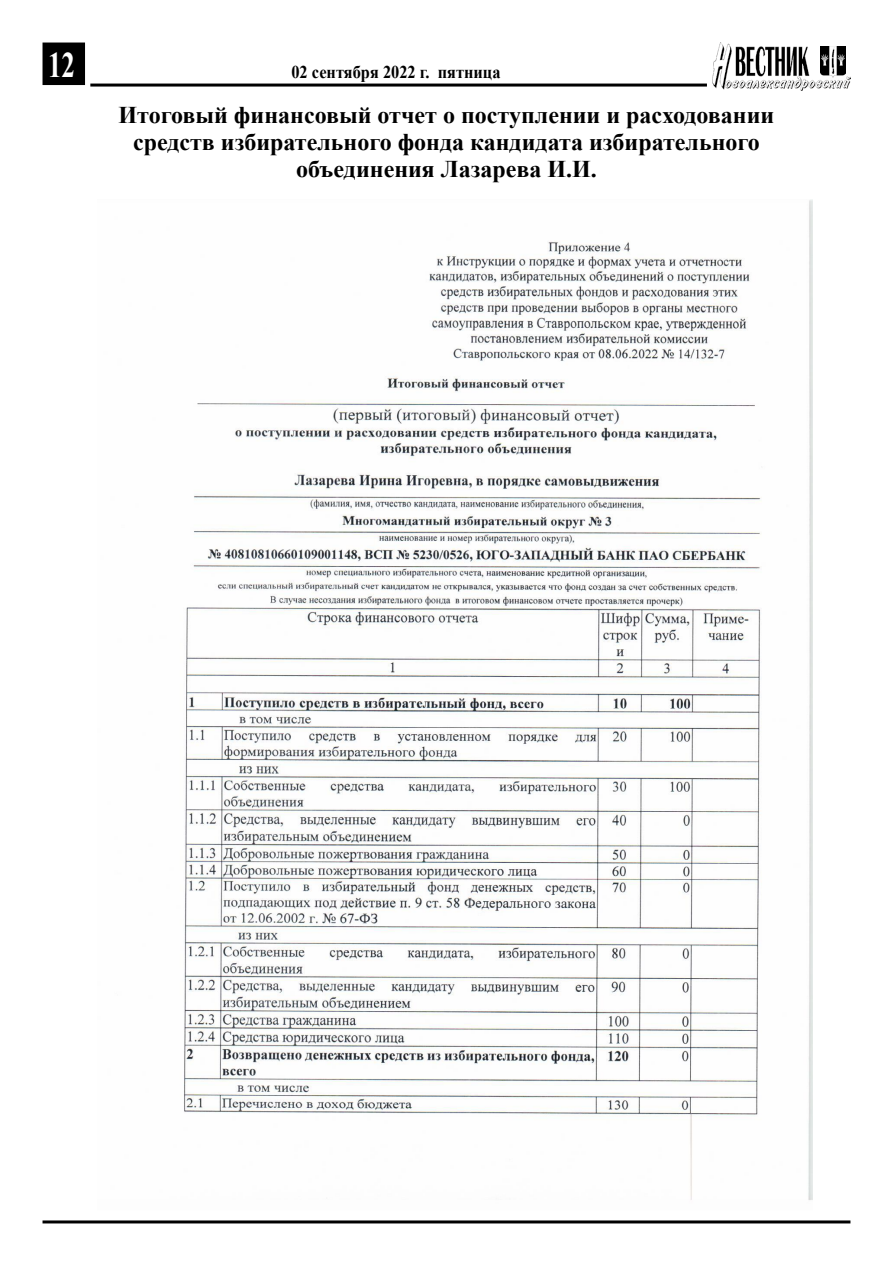
<style>
.page{position:relative;width:893px;height:1263px;background:#fff}
.page>*{position:absolute;margin:0;border:0;box-sizing:border-box;transform-origin:0 0}
.t1{font:700 36px "Times New Roman";color:#fff;scale:.75 1}
.t2{font:700 24px/27px "Times New Roman";color:#000;text-align:center}
.t3{font:700 18px "Times New Roman";color:#000;scale:.91 1}
</style>
<div class="page">
<div style="left:43px;top:43px;width:41px;height:41px;background:#000"></div>
<div style="left:43px;top:43px;width:42px;height:42px;border:2px solid #000"></div>
<hr style="left:90px;top:84px;width:617px;height:3px;background:#000">
<hr style="left:43px;top:1220px;width:807px;height:3px;background:#000">
<img style="left:712px;top:43px;width:138px;height:47px">
<img style="left:820px;top:46px;width:26px;height:31px">
<img style="left:184px;top:200px;width:628px;height:1000px">
<h1 class="t1" style="left:48px;top:40px;width:37px">12</h1>
<p class="t3" style="left:291px;top:60px;width:231px">02 сентября 2022 г. пятница</p>
<p class="t2" style="left:119px;top:100px;width:657px">Итоговый финансовый отчет о поступлении и расходовании средств избирательного фонда кандидата избирательного объединения Лазарева И.И.</p>
</div>
